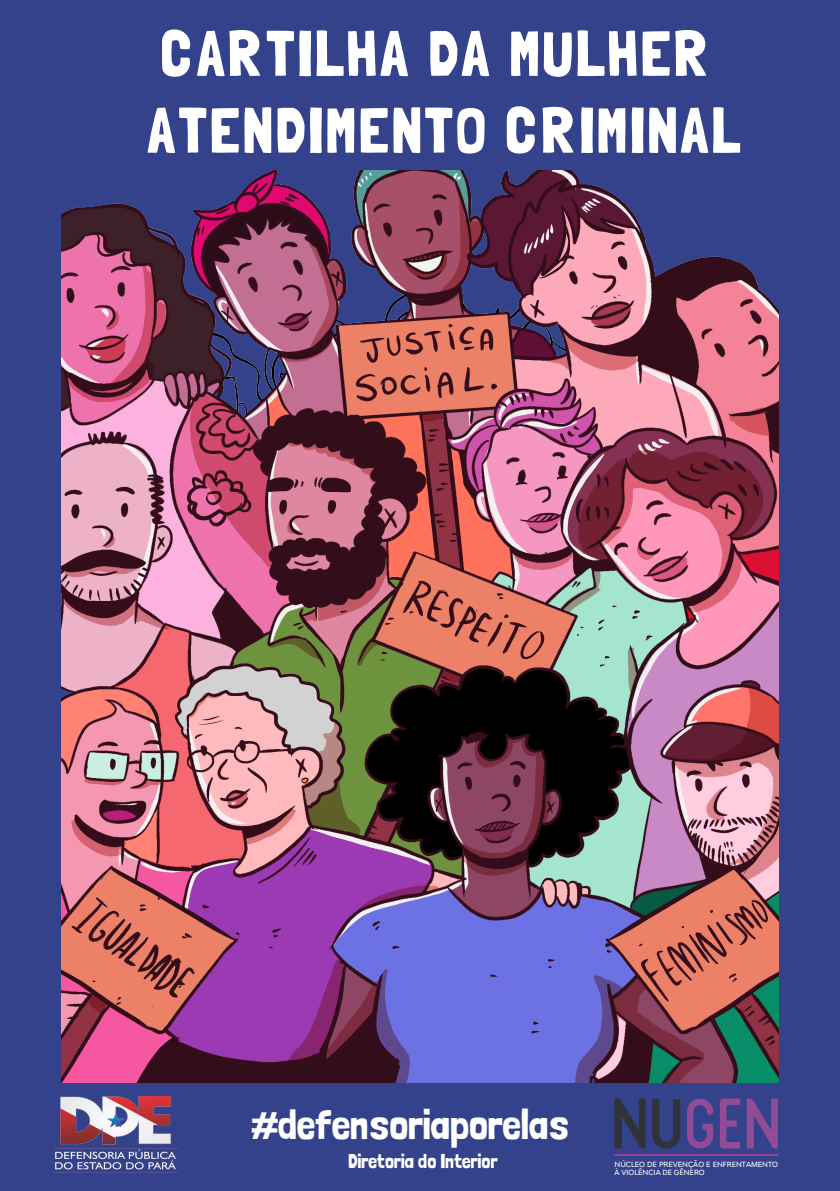
<style>
.page{position:relative;width:840px;height:1191px;background:#fff}
.page>*{position:absolute;margin:0;border:0;box-sizing:border-box;transform-origin:0 0}
.t1{font:64px/76.8px "Londrina Solid";letter-spacing:.03em;color:#fff}
.t2{font:42px "Londrina Solid";letter-spacing:-.015em;color:#fff}
.t3{font:20px "Londrina Solid";letter-spacing:-.015em;color:#fff}
.t4{font:500 7.2px/8.6px "Bw Modelica LGC";color:#fff;scale:.96 1}
</style>
<div class="page">
<div style="left:0;top:0;width:839px;height:1191px;background:#34428c"></div>
<img style="left:62px;top:171px;width:715px;height:911px">
<img style="left:53px;top:1096px;width:125px;height:74px">
<svg style="left:614px;top:1098px;width:163px;height:57px"></svg>
<h1 class="t1" style="left:146px;top:14px;width:595px">CARTILHA DA MULHER<br>ATENDIMENTO CRIMINAL</h1>
<h2 class="t2" style="left:251px;top:1099px;width:319px">#defensoriaporelas</h2>
<h3 class="t3" style="left:348px;top:1149px;width:151px">Diretoria do Interior</h3>
<p class="t4" style="left:614px;top:1159px;width:172px">NÚCLEO DE PREVENÇÃO E ENFRENTAMENTO<br>À VIOLÊNCIA DE GÊNERO</p>
</div>
